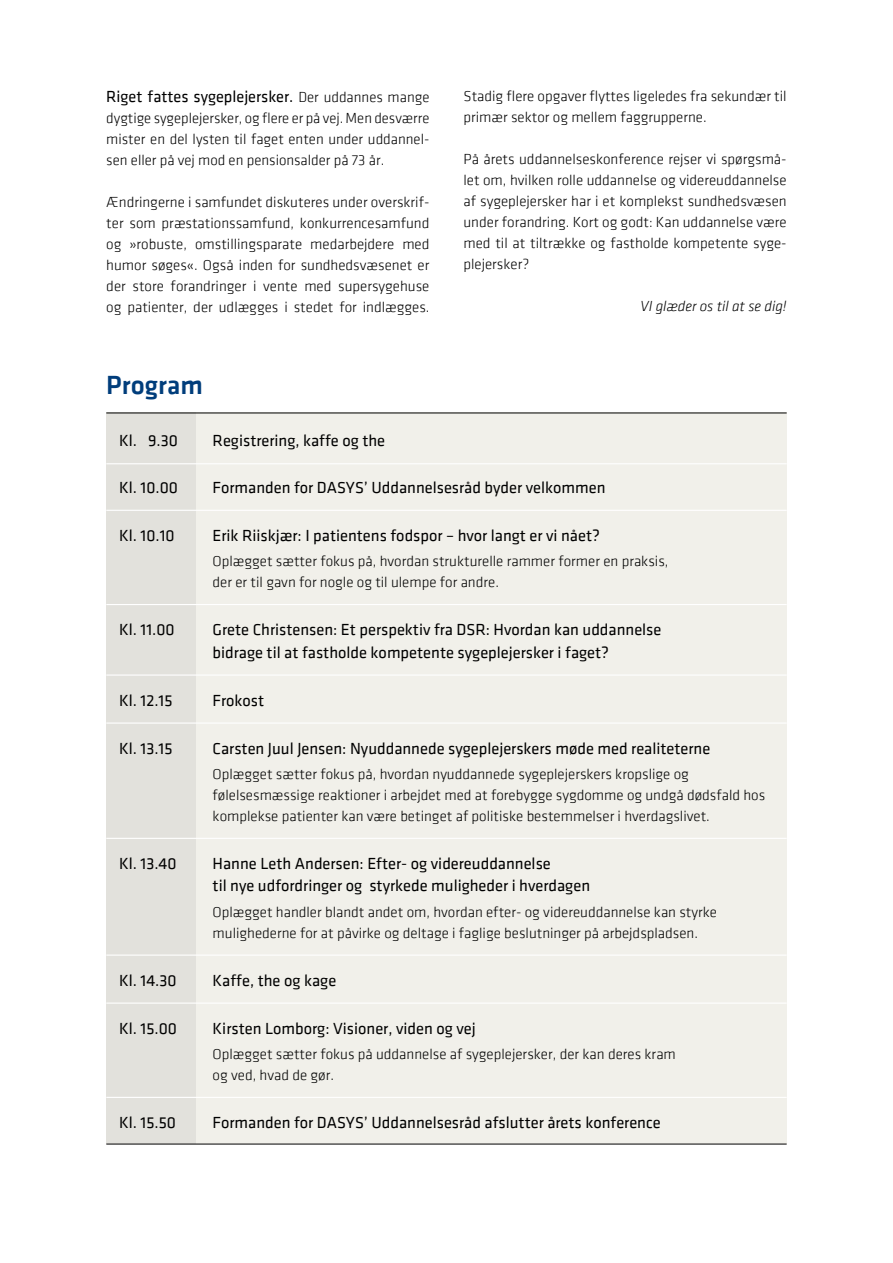
<style>
.page{position:relative;width:893px;height:1263px;background:#fff}
.page>*{position:absolute;margin:0;border:0;box-sizing:border-box;transform-origin:0 0}
.t1{font:500 27px "Klavika";color:#003d7b}
.t2{font:16.5px/22.5px "Klavika";color:#000}
.t3{font:300 15px/21px "Klavika";color:#000}
.t4{font:italic 300 15px "Klavika";color:#000}
.s1{font-weight:300;font-size:15px}
</style>
<div class="page">
<div style="left:106px;top:413px;width:681px;height:731px;background:#f1f0ea"></div>
<div style="left:106px;top:413px;width:90px;height:731px;background:#e2e1dc"></div>
<hr style="left:106px;top:413px;width:681px;height:1px;background:#000">
<hr style="left:106px;top:463px;width:681px;height:1px;background:#fff">
<hr style="left:106px;top:510px;width:681px;height:1px;background:#fff">
<hr style="left:106px;top:604px;width:681px;height:1px;background:#fff">
<hr style="left:106px;top:674px;width:681px;height:2px;background:#fff">
<hr style="left:106px;top:722px;width:681px;height:2px;background:#fff">
<hr style="left:106px;top:838px;width:681px;height:1px;background:#fff">
<hr style="left:106px;top:954px;width:681px;height:2px;background:#fff">
<hr style="left:106px;top:1002px;width:681px;height:2px;background:#fff">
<hr style="left:106px;top:1097px;width:681px;height:1px;background:#fff">
<hr style="left:106px;top:1144px;width:681px;height:1px;background:#000">
<p class="t2" style="left:106px;top:84px;width:325px">Riget fattes sygeplejersker. <span class="s1">Der uddannes mange</span></p>
<p class="t3" style="left:106px;top:107px;width:325px;text-align:justify">dygtige sygeplejersker, og flere er på vej. Men desværre mister en del lysten til faget enten under uddannel&shy;sen eller på vej mod en pensionsalder på 73 år.</p>
<p class="t3" style="left:106px;top:191px;width:325px;text-align:justify">Ændringerne i samfundet diskuteres under overskrif&shy;ter som præstationssamfund, konkurrencesamfund og »robuste, omstillingsparate medarbejdere med humor søges«. Også inden for sundhedsvæsenet er der store forandringer i vente med supersygehuse og patienter, der udlægges i stedet for indlægges.</p>
<p class="t3" style="left:463px;top:85px;width:325px">Stadig flere opgaver flyttes ligeledes fra sekundær til primær sektor og mellem faggrupperne.</p>
<p class="t3" style="left:463px;top:148px;width:325px;text-align:justify">På årets uddannelseskonference rejser vi spørgsmå&shy;let om, hvilken rolle uddannelse og videreuddannelse af sygeplejersker har i et komplekst sundhedsvæsen under forandring. Kort og godt: Kan uddannelse være med til at tiltrække og fastholde kompetente syge&shy;plejersker?</p>
<p class="t4" style="left:640px;top:297px;width:148px">VI glæder os til at se dig!</p>
<h1 class="t1" style="left:106px;top:367px;width:98px">Program</h1>
<p class="t2" style="left:119px;top:429px;width:60px">Kl. 9.30</p>
<p class="t2" style="left:213px;top:429px;width:174px">Registrering, kaffe og the</p>
<p class="t2" style="left:119px;top:476px;width:60px">Kl. 10.00</p>
<p class="t2" style="left:213px;top:476px;width:394px">Formanden for DASYS’ Uddannelsesråd byder velkommen</p>
<p class="t2" style="left:119px;top:524px;width:57px">Kl. 10.10</p>
<p class="t2" style="left:213px;top:524px;width:389px">Erik Riiskjær: I patientens fodspor – hvor langt er vi nået?</p>
<p class="t3" style="left:213px;top:550px;width:457px">Oplægget sætter fokus på, hvordan strukturelle rammer former en praksis, der er til gavn for nogle og til ulempe for andre.</p>
<p class="t2" style="left:119px;top:618px;width:57px">Kl. 11.00</p>
<p class="t2" style="left:213px;top:618px;width:450px">Grete Christensen: Et perspektiv fra DSR: Hvordan kan uddannelse bidrage til at fastholde kompetente sygeplejersker i faget?</p>
<p class="t2" style="left:119px;top:688px;width:55px">Kl. 12.15</p>
<p class="t2" style="left:213px;top:688px;width:53px">Frokost</p>
<p class="t2" style="left:119px;top:736px;width:55px">Kl. 13.15</p>
<p class="t2" style="left:213px;top:736px;width:499px">Carsten Juul Jensen: Nyuddannede sygeplejerskers møde med realiteterne</p>
<p class="t3" style="left:213px;top:763px;width:554px">Oplægget sætter fokus på, hvordan nyuddannede sygeplejerskers kropslige og følelsesmæssige reaktioner i arbejdet med at forebygge sygdomme og undgå dødsfald hos komplekse patienter kan være betinget af politiske bestemmelser i hverdagslivet.</p>
<p class="t2" style="left:119px;top:852px;width:59px">Kl. 13.40</p>
<p class="t2" style="left:213px;top:852px;width:379px">Hanne Leth Andersen: Efter- og videreuddannelse<br>til nye udfordringer og styrkede muligheder i hverdagen</p>
<p class="t3" style="left:213px;top:901px;width:506px">Oplægget handler blandt andet om, hvordan efter- og videreuddannelse kan styrke mulighederne for at påvirke og deltage i faglige beslutninger på arbejdspladsen.</p>
<p class="t2" style="left:119px;top:968px;width:59px">Kl. 14.30</p>
<p class="t2" style="left:213px;top:968px;width:125px">Kaffe, the og kage</p>
<p class="t2" style="left:119px;top:1016px;width:59px">Kl. 15.00</p>
<p class="t2" style="left:213px;top:1016px;width:265px">Kirsten Lomborg: Visioner, viden og vej</p>
<p class="t3" style="left:213px;top:1043px;width:465px">Oplægget sætter fokus på uddannelse af sygeplejersker, der kan deres kram og ved, hvad de gør.</p>
<p class="t2" style="left:119px;top:1111px;width:58px">Kl. 15.50</p>
<p class="t2" style="left:213px;top:1111px;width:450px">Formanden for DASYS’ Uddannelsesråd afslutter årets konference</p>
</div>
